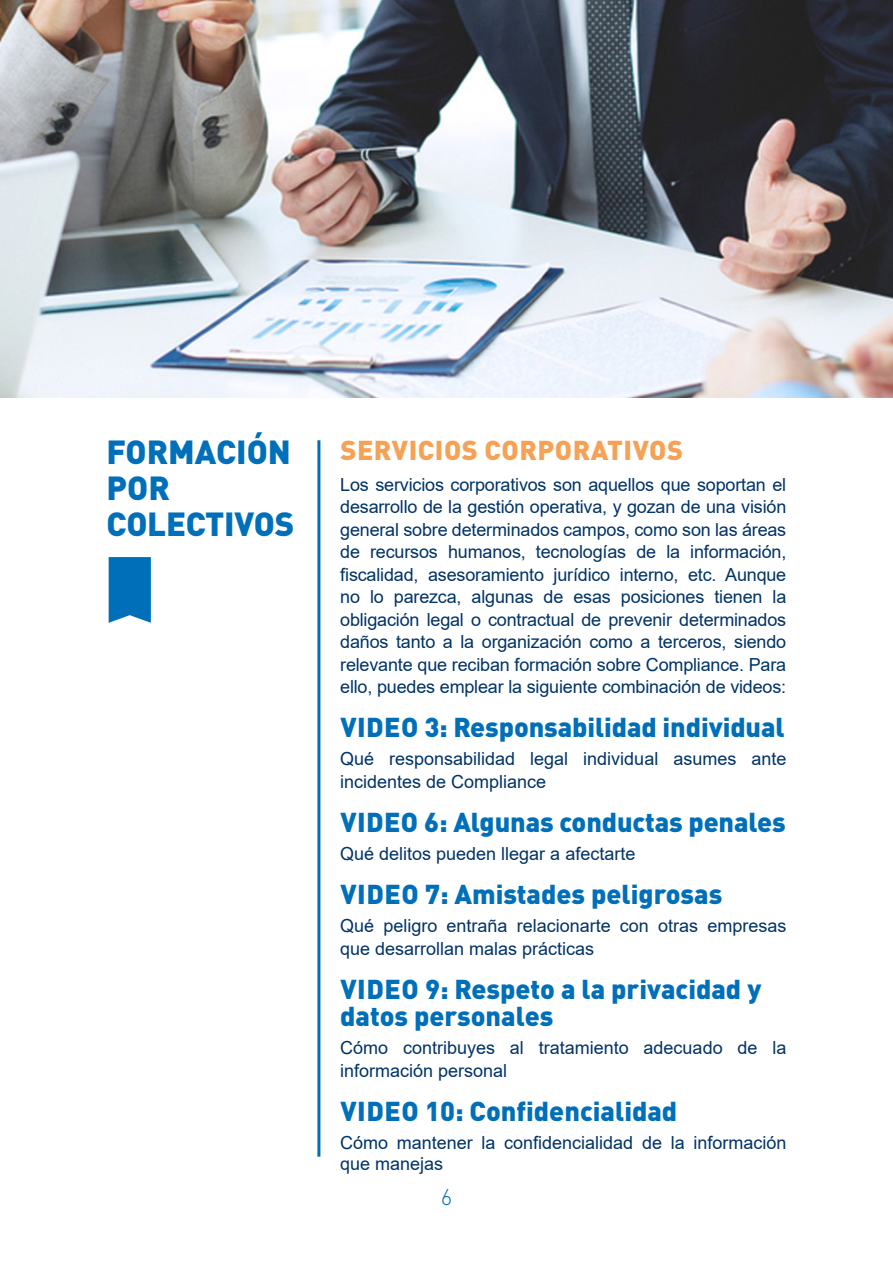
<style>
.page{position:relative;width:893px;height:1263px;background:#fff}
.page>*{position:absolute;margin:0;border:0;box-sizing:border-box;transform-origin:0 0}
.t1{font:900 33px/36px "DIN Pro";letter-spacing:-.005em;color:#006fba}
.t2{font:900 27px/27px "DIN Pro";color:#006fba}
.t3{font:900 27px "DIN Pro";letter-spacing:.02em;color:#f5a256}
.t4{font:300 22.5px "DIN Pro";color:#006fba}
.t5{font:18px/22.5px "Arial";color:#036}
</style>
<div class="page">
<hr style="left:317px;top:440px;width:3px;height:717px;background:#006fba">
<img style="left:0;top:0;width:893px;height:398px">
<svg style="left:109px;top:557px;width:42px;height:66px;background:#1078be"></svg>
<h1 class="t1" style="left:107px;top:429px;width:189px">FORMACIÓN<br>POR<br>COLECTIVOS</h1>
<h2 class="t3" style="left:340px;top:426px;width:344px">SERVICIOS CORPORATIVOS</h2>
<p class="t5" style="left:340px;top:473px;width:448px;text-align:justify">Los servicios corporativos son aquellos que soportan el desarrollo de la gestión operativa, y gozan de una visión general sobre determinados campos, como son las áreas de recursos humanos, tecnologías de la información, fiscalidad, asesoramiento jurídico interno, etc. Aunque no lo parezca, algunas de esas posiciones tienen la obligación legal o contractual de prevenir determinados daños tanto a la organización como a terceros, siendo relevante que reciban formación sobre Compliance. Para ello, puedes emplear la siguiente combinación de videos:</p>
<h2 class="t2" style="left:340px;top:710px;width:446px">VIDEO 3: Responsabilidad individual</h2>
<p class="t5" style="left:340px;top:748px;width:448px">Qué responsabilidad legal individual asumes ante incidentes de Compliance</p>
<h2 class="t2" style="left:340px;top:805px;width:447px">VIDEO 6: Algunas conductas penales</h2>
<p class="t5" style="left:340px;top:842px;width:297px">Qué delitos pueden llegar a afectarte</p>
<h2 class="t2" style="left:340px;top:877px;width:383px">VIDEO 7: Amistades peligrosas</h2>
<p class="t5" style="left:340px;top:915px;width:448px">Qué peligro entraña relacionarte con otras empresas que desarrollan malas prácticas</p>
<h2 class="t2" style="left:340px;top:972px;width:423px">VIDEO 9: Respeto a la privacidad y datos personales</h2>
<p class="t5" style="left:340px;top:1036px;width:448px">Cómo contribuyes al tratamiento adecuado de la información personal</p>
<h2 class="t2" style="left:340px;top:1094px;width:338px">VIDEO 10: Confidencialidad</h2>
<p class="t5" style="left:340px;top:1132px;width:448px;line-height:21px">Cómo mantener la confidencialidad de la información que manejas</p>
<p class="t4" style="left:441px;top:1180px;width:13px">6</p>
</div>
